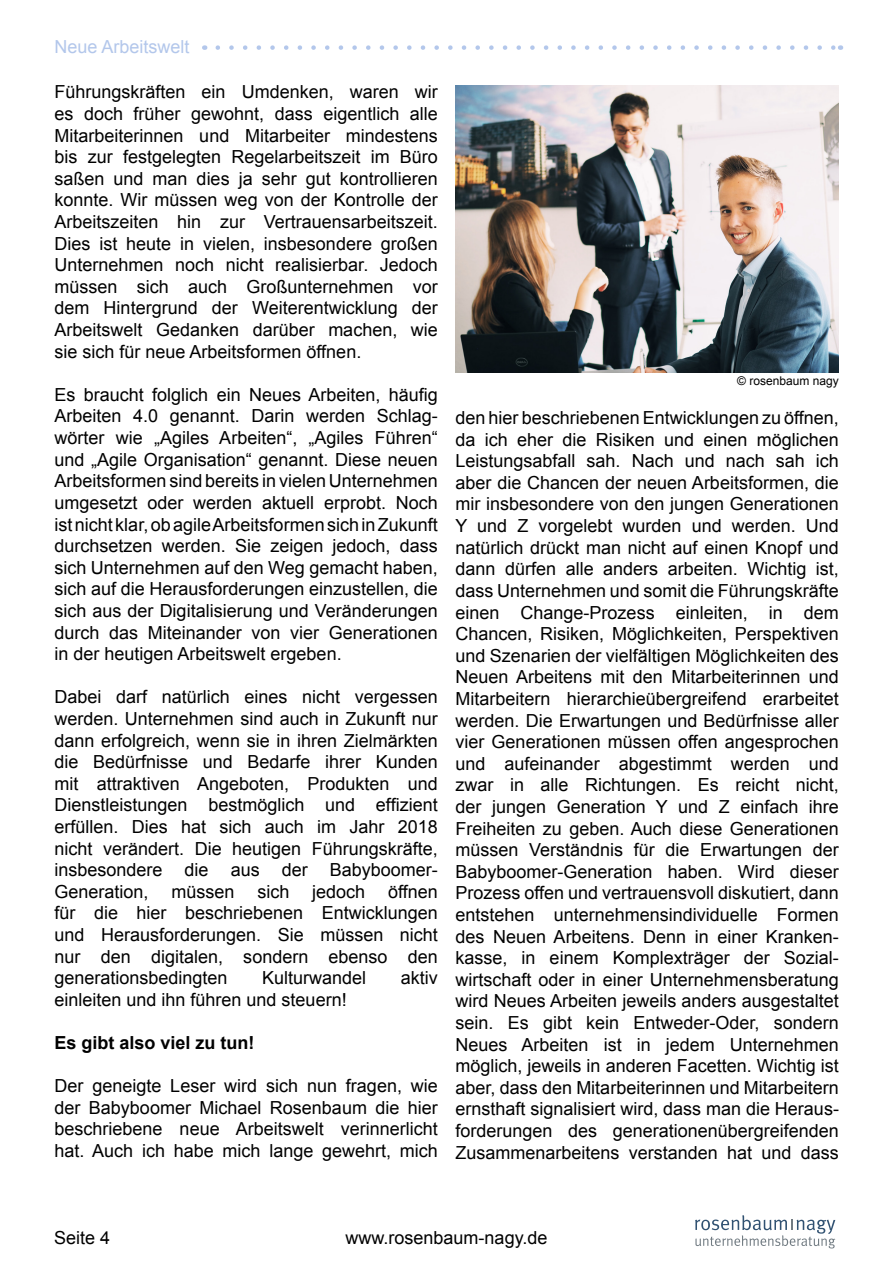
<style>
.page{position:relative;width:893px;height:1263px;background:#fff}
.page>*{position:absolute;margin:0;border:0;box-sizing:border-box;transform-origin:0 0}
.t1{font:18px/21.6px "Arial";color:#000;text-align:justify}
.t2{font:700 18px "Arial";color:#000}
.t3{font:18px "Arial";color:#b3c7eb}
.t4{font:12px "Arial";color:#000}
</style>
<div class="page">
<svg style="left:695px;top:1215px;width:140px;height:33px"></svg>
<svg style="left:218px;top:45px;width:615px;height:5px"></svg>
<img style="left:456px;top:85px;width:383px;height:288px">
<p class="t3" style="left:54px;top:35px;width:137px">Neue Arbeitswelt</p>
<p class="t1" style="left:54px;top:82px;width:385px">Führungskräften ein Umdenken, waren wir es doch früher gewohnt, dass eigentlich alle Mitarbeiterinnen und Mitarbeiter mindestens bis zur festgelegten Regelarbeitszeit im Büro saßen und man dies ja sehr gut kontrollieren konnte. Wir müssen weg von der Kontrolle der Arbeitszeiten hin zur Vertrauensarbeitszeit.<br>Dies ist heute in vielen, insbesondere großen Unternehmen noch nicht realisierbar. Jedoch müssen sich auch Großunternehmen vor dem Hintergrund der Weiterentwicklung der Arbeitswelt Gedanken darüber machen, wie sie sich für neue Arbeitsformen öffnen.</p>
<p class="t1" style="left:54px;top:384px;width:385px">Es braucht folglich ein Neues Arbeiten, häufig Arbeiten 4.0 genannt. Darin werden Schlag&shy;wörter wie „Agiles Arbeiten“, „Agiles Führen“ und „Agile Organisation“ genannt. Diese neuen Arbeitsformen sind bereits in vielen Unternehmen umgesetzt oder werden aktuell erprobt. Noch ist nicht klar, ob agile Arbeitsformen sich in Zukunft durchsetzen werden. Sie zeigen jedoch, dass sich Unternehmen auf den Weg gemacht haben, sich auf die Herausforderungen einzustellen, die sich aus der Digitalisierung und Veränderungen durch das Miteinander von vier Generationen in der heutigen Arbeitswelt ergeben.</p>
<p class="t1" style="left:54px;top:686px;width:385px">Dabei darf natürlich eines nicht vergessen werden. Unternehmen sind auch in Zukunft nur dann erfolgreich, wenn sie in ihren Zielmärkten die Bedürfnisse und Bedarfe ihrer Kunden mit attraktiven Angeboten, Produkten und Dienstleistungen bestmöglich und effizient erfüllen. Dies hat sich auch im Jahr 2018 nicht verändert. Die heutigen Führungskräfte, insbesondere die aus der Babyboomer-Generation,</p>
<p class="t1" style="left:54px;top:881px;width:385px;text-indent:334px">öffnen für die hier beschriebenen Entwicklungen und Herausforderungen. Sie müssen nicht nur den digitalen, sondern ebenso den generationsbedingten</p>
<p class="t1" style="left:171px;top:881px;width:65px">müssen</p>
<p class="t1" style="left:257px;top:881px;width:34px">sich</p>
<p class="t1" style="left:312px;top:881px;width:55px">jedoch</p>
<p class="t1" style="left:262px;top:967px;width:106px">Kulturwandel</p>
<p class="t1" style="left:401px;top:967px;width:39px">aktiv</p>
<p class="t1" style="left:54px;top:989px;width:294px">einleiten und ihn führen und steuern!</p>
<p class="t2" style="left:54px;top:1031px;width:202px">Es gibt also viel zu tun!</p>
<p class="t1" style="left:54px;top:1075px;width:385px">Der geneigte Leser wird sich nun fragen, wie der Babyboomer Michael Rosenbaum die hier beschriebene neue Arbeitswelt verinnerlicht hat. Auch ich habe mich lange gewehrt, mich</p>
<p class="t4" style="left:737px;top:372px;width:103px">© rosenbaum nagy</p>
<p class="t1" style="left:455px;top:407px;width:385px">den hier beschriebenen Entwicklungen zu öffnen, da ich eher die Risiken und einen möglichen Leistungsabfall sah. Nach und nach sah ich aber die Chancen der neuen Arbeitsformen, die mir insbesondere von den jungen Generationen Y und Z vorgelebt wurden und werden. Und natürlich drückt man nicht auf einen Knopf und dann dürfen alle anders arbeiten. Wichtig ist, dass Unternehmen und somit die Führungskräfte einen Change-Prozess einleiten, in dem Chancen, Risiken, Möglichkeiten, Perspektiven und Szenarien der vielfältigen Möglichkeiten des Neuen Arbeitens mit den Mitarbeiterinnen und Mitarbeitern hierarchieübergreifend erarbeitet werden. Die Erwartungen und Bedürfnisse aller vier Generationen müssen offen angesprochen und aufeinander abgestimmt werden und zwar in alle Richtungen. Es reicht nicht, der jungen Generation Y und Z einfach ihre Freiheiten zu geben. Auch diese Generationen müssen Verständnis für die Erwartungen der Babyboomer-Generation haben. Wird dieser Prozess offen und vertrauensvoll diskutiert, dann entstehen unternehmensindividuelle Formen des Neuen Arbeitens. Denn in einer Kranken&shy;kasse, in einem Komplexträger der Sozial&shy;wirtschaft oder in einer Unternehmensberatung wird Neues Arbeiten jeweils anders ausgestaltet sein. Es gibt kein Entweder-Oder, sondern Neues Arbeiten ist in jedem Unternehmen möglich, jeweils in anderen Facetten. Wichtig ist aber, dass den Mitarbeiterinnen und Mitarbeitern ernsthaft signalisiert wird, dass man die Heraus&shy;forderungen des generationenübergreifenden Zusammenarbeitens verstanden hat und dass</p>
<p class="t1" style="left:54px;top:1227px;width:58px">Seite 4</p>
<p class="t1" style="left:346px;top:1227px;width:203px">www.rosenbaum-nagy.de</p>
</div>
